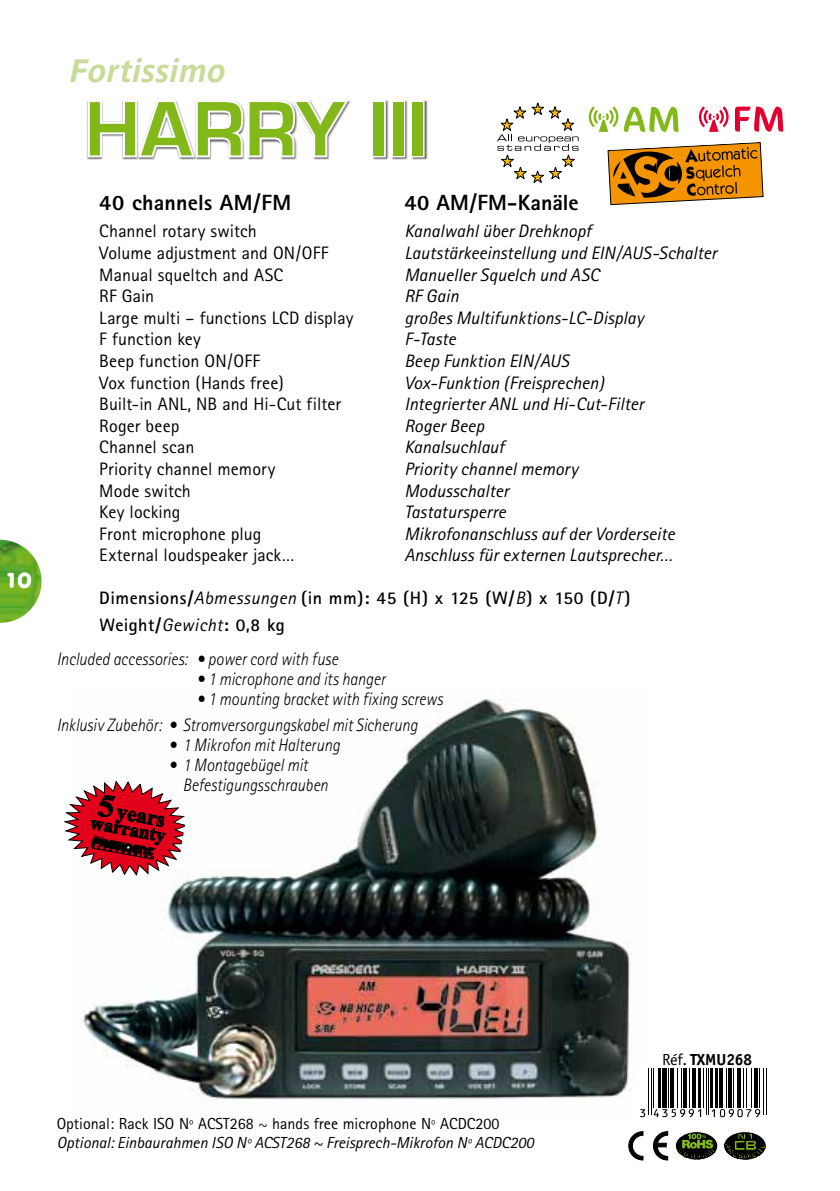
<style>
.page{position:relative;width:840px;height:1191px;background:#fff}
.page>*{position:absolute;margin:0;border:0;box-sizing:border-box;transform-origin:0 0}
.t1{font:700 80px "Eurostile";color:#83b81a}
.t2{font:italic 700 32px "Parisine";letter-spacing:.005em;color:#c8dc99}
.t3{font:700 28px "Engine";color:#fff}
.t4{font:800 22px "Rotis Sans Serif";letter-spacing:.005em;color:#000}
.t5{font:italic 18px/21.6px "Rotis Sans Serif";color:#000}
.t6{font:18px/21.6px "Rotis Sans Serif";letter-spacing:.005em;color:#000}
.t7{font:italic 300 18px/25.6px "Rotis Sans Serif";color:#000;scale:.9 1}
.t8{font:700 18px/27.2px "Rotis Sans Serif";letter-spacing:.025em;color:#000}
.t9{font:italic 16px "Rotis Sans Serif";color:#000}
.t10{font:16px "Rotis Sans Serif";color:#000}
.t11{font:700 16px "Officina Sans ITC";color:#000}
.s1{font-weight:400;font-style:italic}
.s2{font-weight:400}
</style>
<div class="page">
<img style="left:82px;top:699px;width:549px;height:404px">
<img style="left:372px;top:100px;width:55px;height:59px">
<svg style="left:87px;top:100px;width:264px;height:60px"></svg>
<div style="left:371px;top:100px;width:14px;height:57px;border:4px solid #fff"></div>
<div style="left:391px;top:100px;width:14px;height:57px;border:4px solid #fff"></div>
<div style="left:410px;top:100px;width:14px;height:57px;border:4px solid #fff"></div>
<svg style="left:497px;top:102px;width:81px;height:81px"></svg>
<svg style="left:588px;top:106px;width:90px;height:26px"></svg>
<svg style="left:735px;top:107px;width:47px;height:25px"></svg>
<svg style="left:698px;top:106px;width:30px;height:26px"></svg>
<svg style="left:607px;top:142px;width:156px;height:63px;background:#bd8124"></svg>
<svg style="left:628px;top:1131px;width:15px;height:29px"></svg>
<svg style="left:653px;top:1131px;width:14px;height:29px"></svg>
<svg style="left:723px;top:1131px;width:42px;height:29px"></svg>
<svg style="left:675px;top:1131px;width:42px;height:29px"></svg>
<div style="left:675px;top:1131px;width:42px;height:29px;border:1px solid #fff;border-radius:50%"></div>
<svg style="left:677px;top:1133px;width:37px;height:27px"></svg>
<img style="left:0;top:540px;width:42px;height:83px">
<svg style="left:64px;top:771px;width:126px;height:113px"></svg>
<svg style="left:641px;top:1068px;width:126px;height:50px"></svg>
<hr style="left:647px;top:1068px;width:1px;height:47px;background:#000">
<hr style="left:650px;top:1068px;width:1px;height:47px;background:#000">
<hr style="left:653px;top:1068px;width:1px;height:39px;background:#000">
<hr style="left:658px;top:1068px;width:2px;height:39px;background:#000">
<div style="left:661px;top:1068px;width:5px;height:39px;background:#000"></div>
<hr style="left:668px;top:1068px;width:1px;height:39px;background:#000">
<hr style="left:670px;top:1068px;width:3px;height:39px;background:#000">
<hr style="left:676px;top:1068px;width:1px;height:39px;background:#000">
<hr style="left:680px;top:1068px;width:1px;height:39px;background:#000">
<svg style="left:682px;top:1068px;width:4px;height:39px"></svg>
<hr style="left:689px;top:1068px;width:1px;height:39px;background:#000">
<svg style="left:691px;top:1068px;width:4px;height:39px"></svg>
<hr style="left:697px;top:1068px;width:3px;height:39px;background:#000">
<hr style="left:702px;top:1068px;width:1px;height:39px;background:#000">
<hr style="left:705px;top:1068px;width:1px;height:47px;background:#000">
<hr style="left:707px;top:1068px;width:1px;height:47px;background:#000">
<hr style="left:710px;top:1068px;width:2px;height:39px;background:#000">
<hr style="left:715px;top:1068px;width:2px;height:39px;background:#000">
<hr style="left:719px;top:1068px;width:3px;height:39px;background:#000">
<hr style="left:725px;top:1068px;width:1px;height:39px;background:#000">
<svg style="left:727px;top:1068px;width:4px;height:39px"></svg>
<hr style="left:732px;top:1068px;width:1px;height:39px;background:#000">
<svg style="left:736px;top:1068px;width:4px;height:39px"></svg>
<hr style="left:742px;top:1068px;width:1px;height:39px;background:#000">
<hr style="left:745px;top:1068px;width:1px;height:39px;background:#000">
<hr style="left:750px;top:1068px;width:1px;height:39px;background:#000">
<hr style="left:754px;top:1068px;width:3px;height:39px;background:#000">
<hr style="left:759px;top:1068px;width:1px;height:39px;background:#000">
<hr style="left:762px;top:1068px;width:1px;height:47px;background:#000">
<hr style="left:765px;top:1068px;width:1px;height:47px;background:#000">
<svg style="left:640px;top:1109px;width:5px;height:8px"></svg>
<svg style="left:653px;top:1109px;width:47px;height:8px"></svg>
<svg style="left:711px;top:1109px;width:48px;height:8px"></svg>
<h3 class="t3" style="left:7px;top:557px;width:27px">10</h3>
<h2 class="t2" style="left:68px;top:52px;width:157px">Fortissimo</h2>
<h1 class="t1" style="left:85px;top:85px;width:343px">HARRY III</h1>
<p class="t4" style="left:99px;top:189px;width:193px">40 channels AM/FM</p>
<p class="t6" style="left:99px;top:220px;width:255px">Channel rotary switch<br>Volume adjustment and ON/OFF<br>Manual squeltch and ASC<br>RF Gain<br>Large multi – functions LCD display<br>F function key<br>Beep function ON/OFF<br>Vox function (Hands free)<br>Built-in ANL, NB and Hi-Cut filter<br>Roger beep<br>Channel scan<br>Priority channel memory<br>Mode switch<br>Key locking<br>Front microphone plug<br>External loudspeaker jack…</p>
<p class="t4" style="left:404px;top:189px;width:176px">40 AM/FM-Kanäle</p>
<p class="t5" style="left:404px;top:221px;width:314px">Kanalwahl über Drehknopf<br>Lautstärkeeinstellung und EIN/AUS-Schalter<br>Manueller Squelch und ASC<br>RF Gain<br>großes Multifunktions-LC-Display<br>F-Taste<br>Beep Funktion EIN/AUS<br>Vox-Funktion (Freisprechen)<br>Integrierter ANL und Hi-Cut-Filter<br>Roger Beep<br>Kanalsuchlauf<br>Priority channel memory<br>Modusschalter<br>Tastatursperre<br>Mikrofonanschluss auf der Vorderseite<br>Anschluss für externen Lautsprecher…</p>
<p class="t8" style="left:99px;top:584px;width:532px">Dimensions/<span class="s1">Abmessungen</span> (in mm): 45 (H) x 125 (W/<span class="s1">B</span>) x 150 (D/<span class="s1">T</span>)<br>Weight/<span class="s1">Gewicht</span>: 0,8 kg</p>
<p class="t7" style="left:57px;top:647px;width:314px">Included accessories: • power cord with fuse</p>
<p class="t7" style="left:197px;top:667px;width:211px">• 1 microphone and its hanger</p>
<p class="t7" style="left:57px;top:687px;width:430px;text-indent:140px">• 1 mounting bracket with fixing screws<br>Inklusiv Zubehör: • Stromversorgungskabel mit Sicherung</p>
<p class="t7" style="left:169px;top:732px;width:191px">• 1 Mikrofon mit Halterung</p>
<p class="t7" style="left:183px;top:755px;width:163px;line-height:20px;text-indent:-14px">• 1 Montagebügel mit<br>Befestigungsschrauben</p>
<p class="t10" style="left:57px;top:1114px;width:444px">Optional: Rack ISO Nº ACST268 ~ hands free microphone Nº ACDC200</p>
<p class="t9" style="left:57px;top:1133px;width:478px">Optional: Einbaurahmen ISO Nº ACST268 ~ Freisprech-Mikrofon Nº ACDC200</p>
<p class="t11" style="left:661px;top:1049px;width:91px"><span class="s2">Réf.</span> TXMU268</p>
</div>
